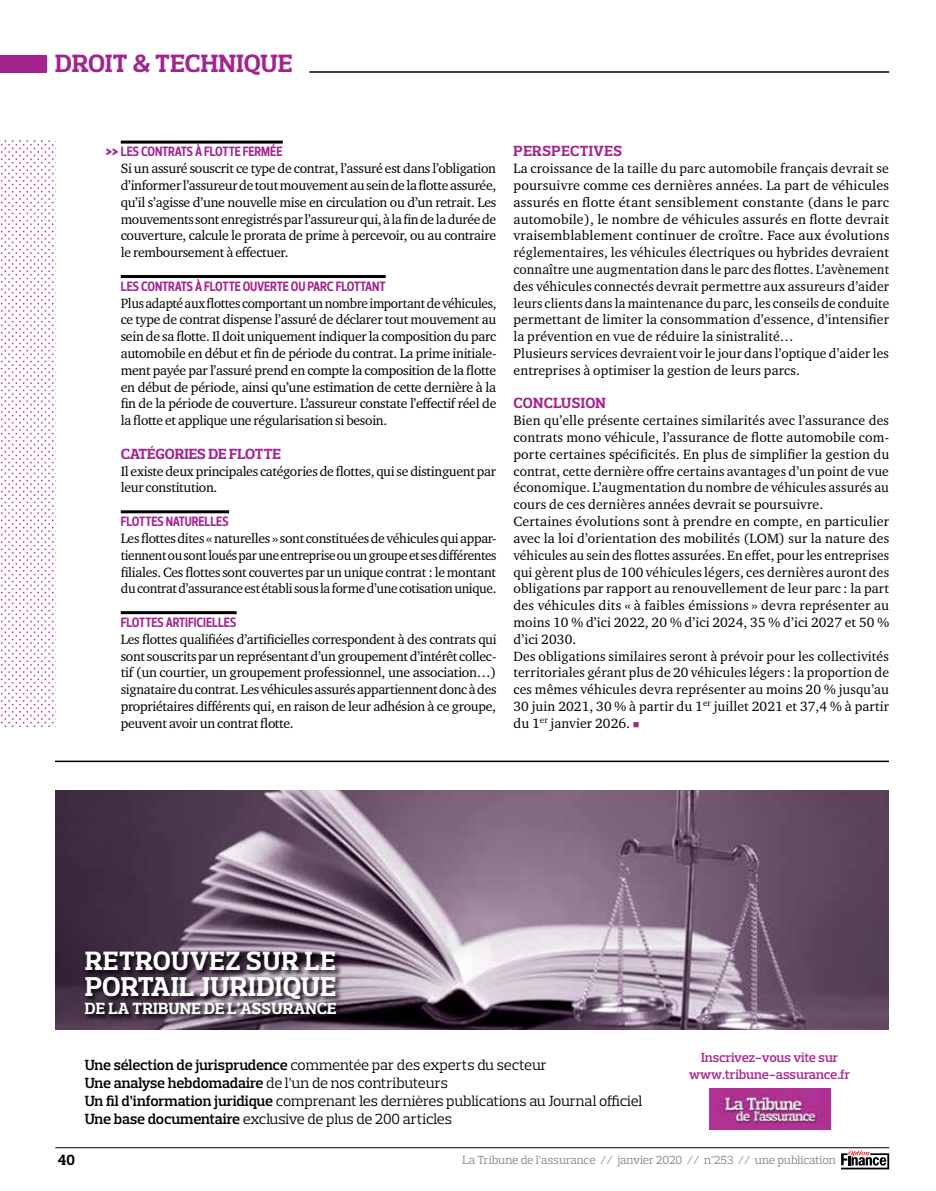
<style>
.page{position:relative;width:936px;height:1191px;background:#fff}
.page>*{position:absolute;margin:0;border:0;box-sizing:border-box;transform-origin:0 0}
.t1{font:700 27.75px "Prelo Slab";letter-spacing:.005em;color:#fff}
.t2{font:700 27px "Prelo Slab";letter-spacing:.025em;color:#fff}
.t3{font:700 25.5px "Prelo Slab";letter-spacing:.005em;color:#a3238f}
.t4{font:700 expanded 16.8px "Prelo";color:#a3238f}
.t5{font:700 16.5px "Prelo Slab";letter-spacing:.015em;color:#fff}
.t6{font:15px/18px "Prelo Slab";letter-spacing:-.01em;color:#000}
.t7{font:700 15px "Prelo Slab";letter-spacing:.015em;color:#a3238f}
.t8{font:700 15px "Prelo Slab";color:#000}
.t9{font:13.8px/16.8px "Charter ITC Std";letter-spacing:.01em;color:#000;text-align:justify}
.t10{font:700 13.8px "Prelo Condensed";letter-spacing:-.015em;color:#a3238f}
.t11{font:13.8px/16.8px "Charter ITC Std";letter-spacing:-.02em;color:#000}
.t12{font:600 13.5px/16.2px "Prelo Slab";color:#ad2b91;text-align:center}
.t13{font:12px "Prelo Slab";letter-spacing:-.01em;color:#828487}
.s1{color:#a3238f}
.s2{font-weight:600}
</style>
<div class="page">
<hr style="left:55px;top:1147px;width:834px;height:1px;background:#000">
<hr style="left:309px;top:71px;width:580px;height:2px;background:#000">
<div style="left:0;top:55px;width:47px;height:17px;background:#a3238f"></div>
<svg style="left:841px;top:1153px;width:49px;height:17px"></svg>
<svg style="left:841px;top:1150px;width:48px;height:19px"></svg>
<img style="left:0;top:140px;width:54px;height:587px">
<hr style="left:121px;top:141px;width:162px;height:3px;background:#000">
<hr style="left:121px;top:275px;width:264px;height:3px;background:#000">
<hr style="left:121px;top:510px;width:108px;height:3px;background:#000">
<hr style="left:121px;top:611px;width:116px;height:3px;background:#000">
<img style="left:55px;top:790px;width:833px;height:239px">
<div style="left:84px;top:950px;width:259px;height:71px;background:#000;opacity:.75"></div>
<img style="left:709px;top:1088px;width:121px;height:41px">
<hr style="left:55px;top:760px;width:833px;height:2px;background:#000">
<h3 class="t3" style="left:55px;top:48px;width:239px">DROIT &amp; TECHNIQUE</h3>
<p class="t10" style="left:121px;top:143px;width:163px">LES CONTRATS À FLOTTE FERMÉE</p>
<p class="t9" style="left:121px;top:160px;width:377px">Si un assuré souscrit ce type de contrat, l’assuré est dans l’obligation d’informer l’assureur de tout mouvement au sein de la flotte assurée, qu’il s’agisse d’une nouvelle mise en circulation ou d’un retrait. Les mouvements sont enregistrés par l’assureur qui, à la fin de la durée de couverture, calcule le prorata de prime à percevoir, ou au contraire le remboursement à effectuer.</p>
<p class="t10" style="left:121px;top:278px;width:266px">LES CONTRATS À FLOTTE OUVERTE OU PARC FLOTTANT</p>
<p class="t9" style="left:121px;top:294px;width:377px">Plus adapté aux flottes comportant un nombre important de véhicules, ce type de contrat dispense l’assuré de déclarer tout mouvement au sein de sa flotte. Il doit uniquement indiquer la composition du parc automobile en début et fin de période du contrat. La prime initiale&shy;ment payée par l’assuré prend en compte la composition de la flotte en début de période, ainsi qu’une estimation de cette dernière à la fin de la période de couverture. L’assureur constate l’effectif réel de la flotte et applique une régularisation si besoin.</p>
<p class="t7" style="left:121px;top:444px;width:161px">CATÉGORIES DE FLOTTE</p>
<p class="t11" style="left:121px;top:462px;width:377px">Il existe deux principales catégories de flottes, qui se distinguent par leur constitution.</p>
<p class="t10" style="left:121px;top:513px;width:109px">FLOTTES NATURELLES</p>
<p class="t9" style="left:121px;top:529px;width:377px">Les flottes dites « naturelles » sont constituées de véhicules qui appar&shy;tiennent ou sont loués par une entreprise ou un groupe et ses différentes filiales. Ces flottes sont couvertes par un unique contrat : le montant du contrat d’assurance est établi sous la forme d’une cotisation unique.</p>
<p class="t10" style="left:121px;top:614px;width:117px">FLOTTES ARTIFICIELLES</p>
<p class="t9" style="left:121px;top:630px;width:377px">Les flottes qualifiées d’artificielles correspondent à des contrats qui sont souscrits par un représentant d’un groupement d’intérêt collec&shy;tif (un courtier, un groupement professionnel, une association…) signataire du contrat. Les véhicules assurés appartiennent donc à des propriétaires différents qui, en raison de leur adhésion à ce groupe, peuvent avoir un contrat flotte.</p>
<p class="t4" style="left:106px;top:140px;width:14px">&gt;&gt;</p>
<p class="t7" style="left:513px;top:142px;width:110px">PERSPECTIVES</p>
<p class="t9" style="left:513px;top:160px;width:377px;text-align:left">La croissance de la taille du parc automobile français devrait se poursuivre comme ces dernières années. La part de véhicules assurés en flotte étant sensiblement constante (dans le parc automobile), le nombre de véhicules assurés en flotte devrait vraisemblablement continuer de croître. Face aux évolutions réglementaires, les véhicules électriques ou hybrides devraient connaître une augmentation dans le parc des flottes. L’avènement des véhicules connectés devrait permettre aux assureurs d’aider leurs clients dans la maintenance du parc, les conseils de conduite permettant de limiter la consommation d’essence, d’intensifier la prévention en vue de réduire la sinistralité…<br>Plusieurs services devraient voir le jour dans l’optique d’aider les entreprises à optimiser la gestion de leurs parcs.</p>
<p class="t7" style="left:513px;top:394px;width:94px">CONCLUSION</p>
<p class="t9" style="left:513px;top:412px;width:377px;text-align:left">Bien qu’elle présente certaines similarités avec l’assurance des contrats mono véhicule, l’assurance de flotte automobile com&shy;porte certaines spécificités. En plus de simplifier la gestion du contrat, cette dernière offre certains avantages d’un point de vue économique. L’augmentation du nombre de véhicules assurés au cours de ces dernières années devrait se poursuivre.<br>Certaines évolutions sont à prendre en compte, en particulier avec la loi d’orientation des mobilités (LOM) sur la nature des véhicules au sein des flottes assurées. En effet, pour les entreprises qui gèrent plus de 100 véhicules légers, ces dernières auront des obligations par rapport au renouvellement de leur parc : la part des véhicules dits « à faibles émissions » devra représenter au moins 10 % d’ici 2022, 20 % d’ici 2024, 35 % d’ici 2027 et 50 % d’ici 2030.<br>Des obligations similaires seront à prévoir pour les collectivités territoriales gérant plus de 20 véhicules légers : la proportion de ces mêmes véhicules devra représenter au moins 20 % jusqu’au 30 juin 2021, 30 % à partir du 1<sup>er</sup> juillet 2021 et 37,4 % à partir du 1<sup>er</sup> janvier 2026. <span class="s1">■</span></p>
<h2 class="t2" style="left:85px;top:944px;width:252px">RETROUVEZ SUR LE</h2>
<h1 class="t1" style="left:85px;top:969px;width:253px">PORTAIL JURIDIQUE</h1>
<p class="t5" style="left:85px;top:998px;width:253px">DE LA TRIBUNE DE L’ASSURANCE</p>
<p class="t6" style="left:85px;top:1056px;width:559px"><span class="s2">Une sélection de jurisprudence</span> commentée par des experts du secteur<br><span class="s2">Une analyse hebdomadaire</span> de l’un de nos contributeurs<br><span class="s2">Un fil d’information juridique</span> comprenant les dernières publications au Journal officiel <span class="s2">Une base documentaire</span> exclusive de plus de 200 articles</p>
<p class="t12" style="left:689px;top:1049px;width:162px">Inscrivez-vous vite sur www.tribune-assurance.fr</p>
<p class="t8" style="left:58px;top:1150px;width:19px">40</p>
<p class="t13" style="left:462px;top:1153px;width:375px">La Tribune de l’assurance // janvier 2020 // n°253 // une publication</p>
</div>
